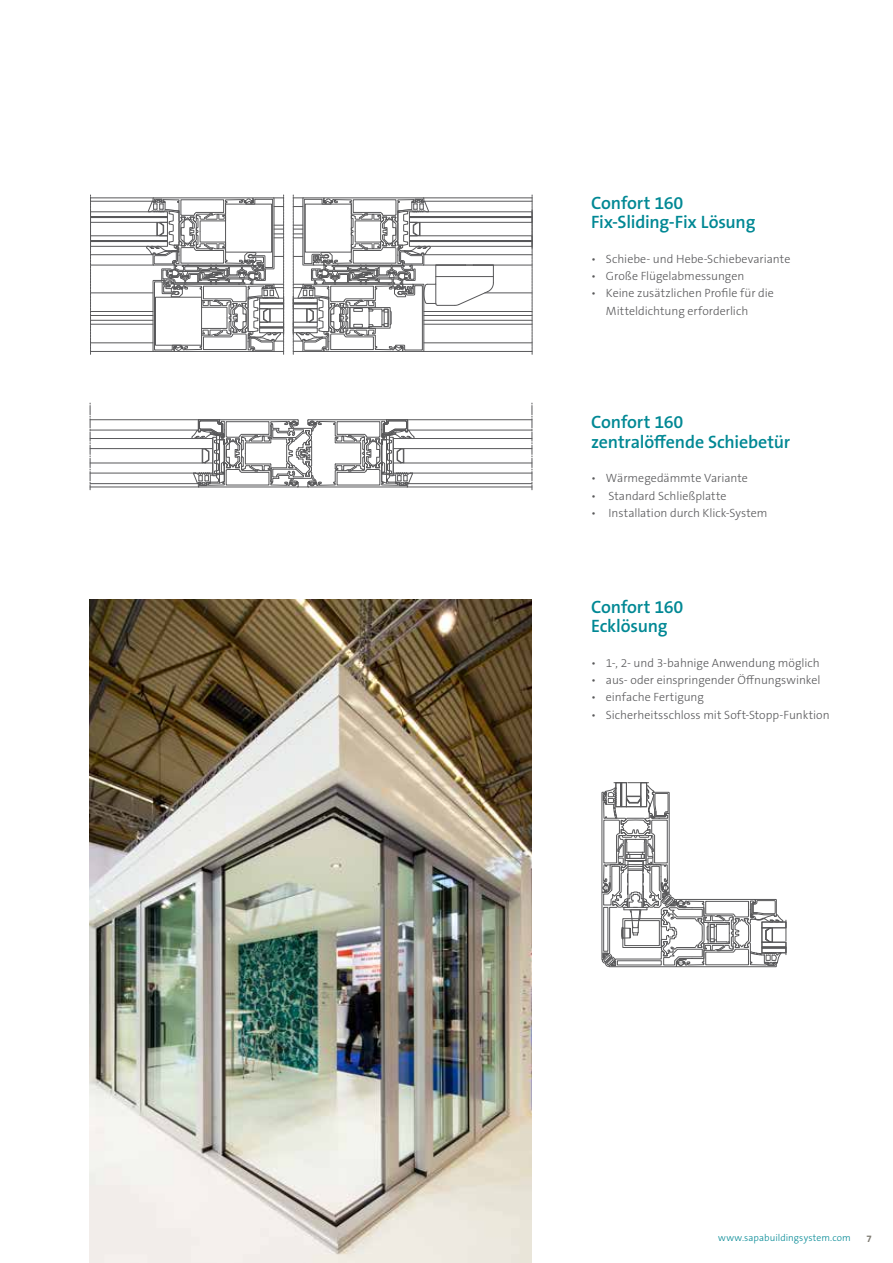
<style>
.page{position:relative;width:893px;height:1263px;background:#fff}
.page>*{position:absolute;margin:0;border:0;box-sizing:border-box;transform-origin:0 0}
.t1{font:600 18px/19.5px "The Sans B W6";letter-spacing:-.01em;color:#008894}
.t2{font:300 12px/17.2px "The Sans B W3";color:#58585a}
.t3{font:300 9.75px "The Sans B W3";letter-spacing:.01em;color:#008894}
.t4{font:700 9.75px "The Sans B W7";color:#7e7b72}
</style>
<div class="page">
<hr style="left:423px;top:198px;width:109px;height:1px;background:#58585a">
<hr style="left:424px;top:201px;width:108px;height:1px;background:#58585a">
<hr style="left:424px;top:343px;width:108px;height:1px;background:#58585a">
<hr style="left:424px;top:324px;width:108px;height:1px;background:#58585a">
<hr style="left:424px;top:320px;width:108px;height:1px;background:#58585a">
<hr style="left:424px;top:315px;width:108px;height:1px;background:#58585a">
<hr style="left:424px;top:311px;width:108px;height:1px;background:#58585a">
<hr style="left:485px;top:293px;width:47px;height:1px;background:#58585a">
<hr style="left:423px;top:351px;width:109px;height:1px;background:#58585a">
<hr style="left:423px;top:265px;width:109px;height:1px;background:#58585a">
<hr style="left:424px;top:254px;width:108px;height:1px;background:#58585a">
<div style="left:409px;top:240px;width:123px;height:1px;border:1px solid #58585a"></div>
<div style="left:409px;top:241px;width:123px;height:1px;border:1px solid #58585a"></div>
<div style="left:409px;top:217px;width:123px;height:1px;border:1px solid #58585a"></div>
<div style="left:409px;top:216px;width:123px;height:1px;border:1px solid #58585a"></div>
<svg style="left:532px;top:195px;width:1px;height:159px"></svg>
<hr style="left:91px;top:198px;width:63px;height:1px;background:#58585a">
<hr style="left:91px;top:201px;width:62px;height:1px;background:#58585a">
<hr style="left:91px;top:265px;width:63px;height:1px;background:#58585a">
<hr style="left:91px;top:254px;width:62px;height:1px;background:#58585a">
<hr style="left:91px;top:351px;width:63px;height:1px;background:#58585a">
<hr style="left:91px;top:343px;width:62px;height:1px;background:#58585a">
<hr style="left:91px;top:324px;width:62px;height:1px;background:#58585a">
<hr style="left:91px;top:320px;width:62px;height:1px;background:#58585a">
<hr style="left:91px;top:315px;width:62px;height:1px;background:#58585a">
<hr style="left:91px;top:311px;width:62px;height:1px;background:#58585a">
<hr style="left:91px;top:293px;width:62px;height:1px;background:#58585a">
<div style="left:90px;top:240px;width:78px;height:1px;border:1px solid #58585a"></div>
<div style="left:90px;top:241px;width:78px;height:1px;border:1px solid #58585a"></div>
<div style="left:90px;top:217px;width:78px;height:1px;border:1px solid #58585a"></div>
<div style="left:90px;top:216px;width:78px;height:1px;border:1px solid #58585a"></div>
<svg style="left:90px;top:195px;width:1px;height:159px"></svg>
<svg style="left:146px;top:195px;width:138px;height:159px"></svg>
<svg style="left:293px;top:195px;width:201px;height:159px"></svg>
<svg style="left:90px;top:403px;width:1px;height:87px"></svg>
<div style="left:90px;top:438px;width:123px;height:11px;border:1px solid #58585a"></div>
<hr style="left:90px;top:487px;width:109px;height:1px;background:#58585a">
<hr style="left:90px;top:483px;width:108px;height:1px;background:#58585a">
<hr style="left:90px;top:419px;width:109px;height:1px;background:#58585a">
<hr style="left:90px;top:430px;width:108px;height:1px;background:#58585a">
<svg style="left:532px;top:403px;width:1px;height:87px"></svg>
<div style="left:393px;top:438px;width:139px;height:11px;border:1px solid #58585a"></div>
<hr style="left:407px;top:487px;width:125px;height:1px;background:#58585a">
<hr style="left:408px;top:483px;width:124px;height:1px;background:#58585a">
<hr style="left:407px;top:419px;width:125px;height:1px;background:#58585a">
<hr style="left:408px;top:430px;width:124px;height:1px;background:#58585a">
<svg style="left:192px;top:419px;width:222px;height:69px"></svg>
<svg style="left:601px;top:782px;width:186px;height:185px"></svg>
<img style="left:89px;top:600px;width:442px;height:663px">
<h1 class="t1" style="left:591px;top:193px;width:166px">Confort 160<br>Fix-Sliding-Fix Lösung</h1>
<p class="t2" style="left:591px;top:250px;width:201px">• Schiebe- und Hebe-Schiebevariante</p>
<p class="t2" style="left:591px;top:268px;width:155px">• Große Flügelabmessungen</p>
<p class="t2" style="left:606px;top:285px;width:169px;text-indent:-15px">• Keine zusätzlichen Profile für die<br>Mitteldichtung erforderlich</p>
<h1 class="t1" style="left:591px;top:413px;width:201px">Confort 160 zentralöffende Schiebetür</h1>
<p class="t2" style="left:591px;top:470px;width:158px">• Wärmegedämmte Variante</p>
<p class="t2" style="left:591px;top:487px;width:137px">• Standard Schließplatte</p>
<p class="t2" style="left:591px;top:504px;width:178px">• Installation durch Klick-System</p>
<h1 class="t1" style="left:591px;top:597px;width:94px">Confort 160<br>Ecklösung</h1>
<p class="t2" style="left:591px;top:654px;width:230px">• 1-, 2- und 3-bahnige Anwendung möglich</p>
<p class="t2" style="left:591px;top:671px;width:231px">• aus- oder einspringender Öffnungswinkel</p>
<p class="t2" style="left:591px;top:689px;width:114px">• einfache Fertigung</p>
<p class="t2" style="left:591px;top:706px;width:240px">• Sicherheitsschloss mit Soft-Stopp-Funktion</p>
<p class="t3" style="left:718px;top:1232px;width:134px">www.sapabuildingsystem.com</p>
<p class="t4" style="left:866px;top:1232px;width:7px">7</p>
</div>
